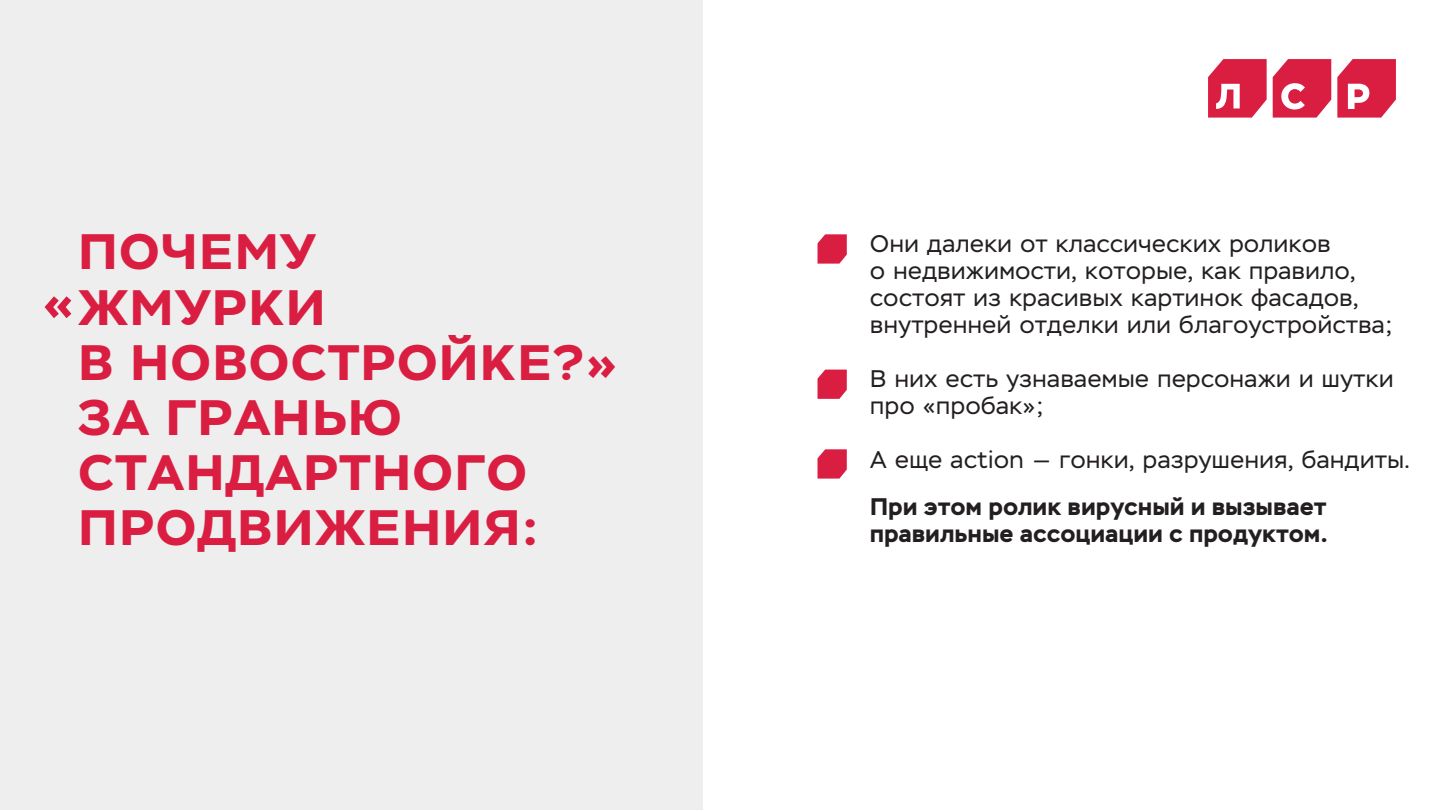
<style>
.page{position:relative;width:1440px;height:810px;background:#fff}
.page>*{position:absolute;margin:0;border:0;box-sizing:border-box;transform-origin:0 0}
.t1{font:700 49.65px/55.2px "LSR Sans";letter-spacing:.025em;color:#d91e42}
.t2{font:24px/27px "Stem";letter-spacing:.025em;color:#231f20}
.t3{font:700 24px/27px "Stem";letter-spacing:.025em;color:#231f20}
</style>
<div class="page">
<div style="left:0;top:0;width:703px;height:810px;background:#eee"></div>
<svg style="left:45px;top:296px;width:26px;height:22px"></svg>
<svg style="left:818px;top:234px;width:29px;height:30px"></svg>
<svg style="left:818px;top:370px;width:29px;height:29px"></svg>
<svg style="left:818px;top:449px;width:29px;height:30px"></svg>
<svg style="left:1208px;top:59px;width:59px;height:59px"></svg>
<svg style="left:1337px;top:59px;width:59px;height:59px"></svg>
<svg style="left:1273px;top:59px;width:58px;height:59px"></svg>
<h1 class="t1" style="left:78px;top:223px;width:540px">ПОЧЕМУ<br>ЖМУРКИ<br>В НОВОСТРОЙКЕ?»<br>ЗА ГРАНЬЮ<br>СТАНДАРТНОГО<br>ПРОДВИЖЕНИЯ:</h1>
<p class="t2" style="left:870px;top:230px;width:524px">Они далеки от классических роликов<br>о недвижимости, которые, как правило, состоят из красивых картинок фасадов, внутренней отделки или благоустройства;</p>
<p class="t2" style="left:870px;top:365px;width:525px">В них есть узнаваемые персонажи и шутки про «пробак»;</p>
<p class="t2" style="left:870px;top:446px;width:541px">А еще action — гонки, разрушения, бандиты.</p>
<p class="t3" style="left:870px;top:493px;width:459px">При этом ролик вирусный и вызывает правильные ассоциации с продуктом.</p>
</div>
